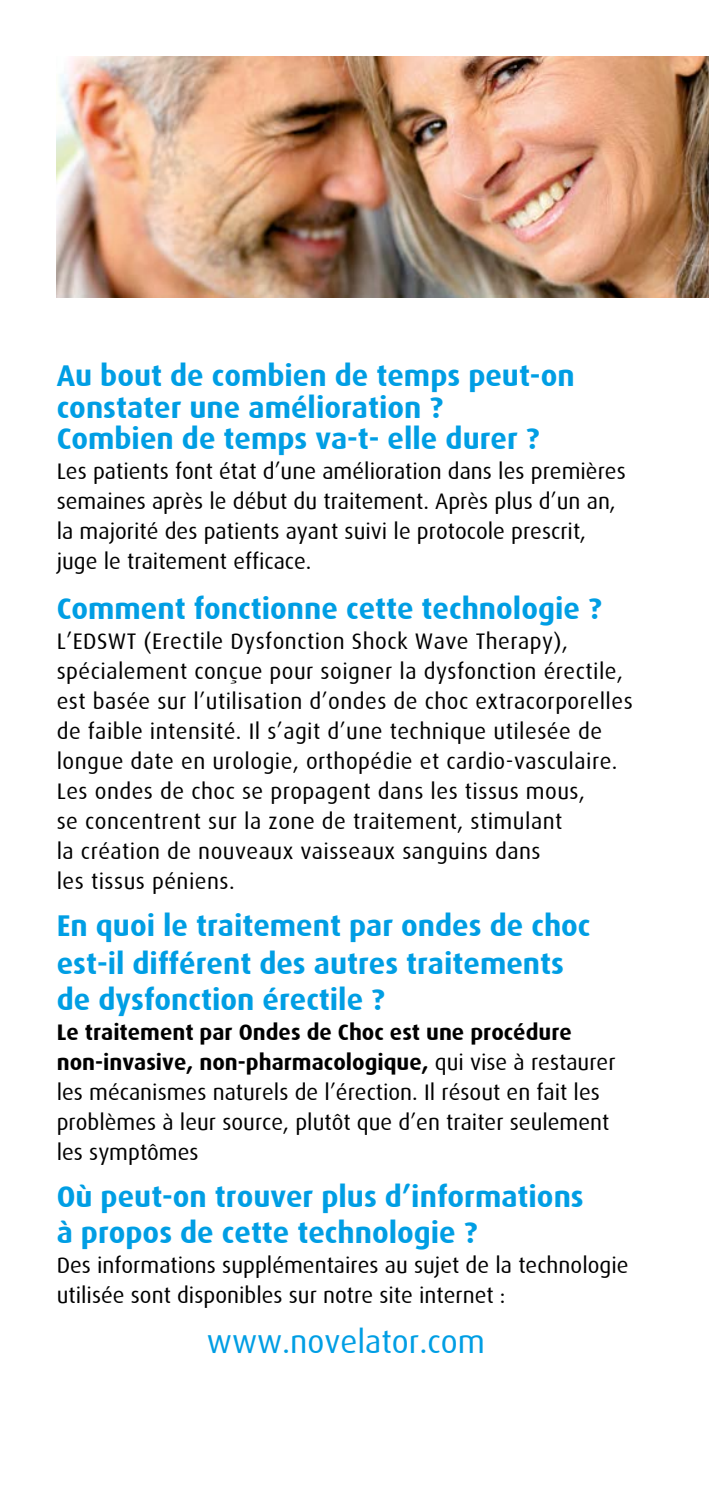
<style>
.page{position:relative;width:709px;height:1489px;background:#fff}
.page>*{position:absolute;margin:0;border:0;box-sizing:border-box;transform-origin:0 0}
.t1{font:32.5px "Dax";color:#009ee4}
.t2{font:700 30px/31.8px "Dax";color:#009ee4}
.t3{font:22.5px/30px "Dax";color:#000}
.t4{font:22.5px/30px "Dax";letter-spacing:.02em;color:#000}
.s1{font-weight:700}
</style>
<div class="page">
<img style="left:57px;top:57px;width:652px;height:241px">
<h2 class="t2" style="left:57px;top:360px;width:519px">Au bout de combien de temps peut-on constater une amélioration ?<br>Combien de temps va-t- elle durer ?</h2>
<p class="t3" style="left:57px;top:457px;width:570px">Les patients font état d’une amélioration dans les premières semaines après le début du traitement. Après plus d’un an, la majorité des patients ayant suivi le protocole prescrit, juge le traitement efficace.</p>
<h2 class="t2" style="left:57px;top:593px;width:546px">Comment fonctionne cette technologie ?</h2>
<p class="t4" style="left:57px;top:628px;width:577px">L’EDSWT (Erectile Dysfonction Shock Wave Therapy), spécialement conçue pour soigner la dysfonction érectile, est basée sur l’utilisation d’ondes de choc extracorporelles de faible intensité. Il s’agit d’une technique utilesée de longue date en urologie, orthopédie et cardio-vasculaire.<br>Les ondes de choc se propagent dans les tissus mous,<br>se concentrent sur la zone de traitement, stimulant<br>la création de nouveaux vaisseaux sanguins dans<br>les tissus péniens.</p>
<h2 class="t2" style="left:57px;top:907px;width:535px;line-height:36.8px">En quoi le traitement par ondes de choc est-il différent des autres traitements de dysfonction érectile ?</h2>
<p class="t3" style="left:57px;top:1018px;width:560px"><span class="s1">Le traitement par Ondes de Choc est une procédure non-invasive, non-pharmacologique,</span> qui vise à restaurer les mécanismes naturels de l’érection. Il résout en fait les problèmes à leur source, plutôt que d’en traiter seulement les symptômes</p>
<h2 class="t2" style="left:57px;top:1178px;width:528px;line-height:36px">Où peut-on trouver plus d’informations à propos de cette technologie ?</h2>
<p class="t3" style="left:57px;top:1250px;width:573px">Des informations supplémentaires au sujet de la technologie utilisée sont disponibles sur notre site internet :</p>
<h1 class="t1" style="left:207px;top:1326px;width:279px">www.novelator.com</h1>
</div>
